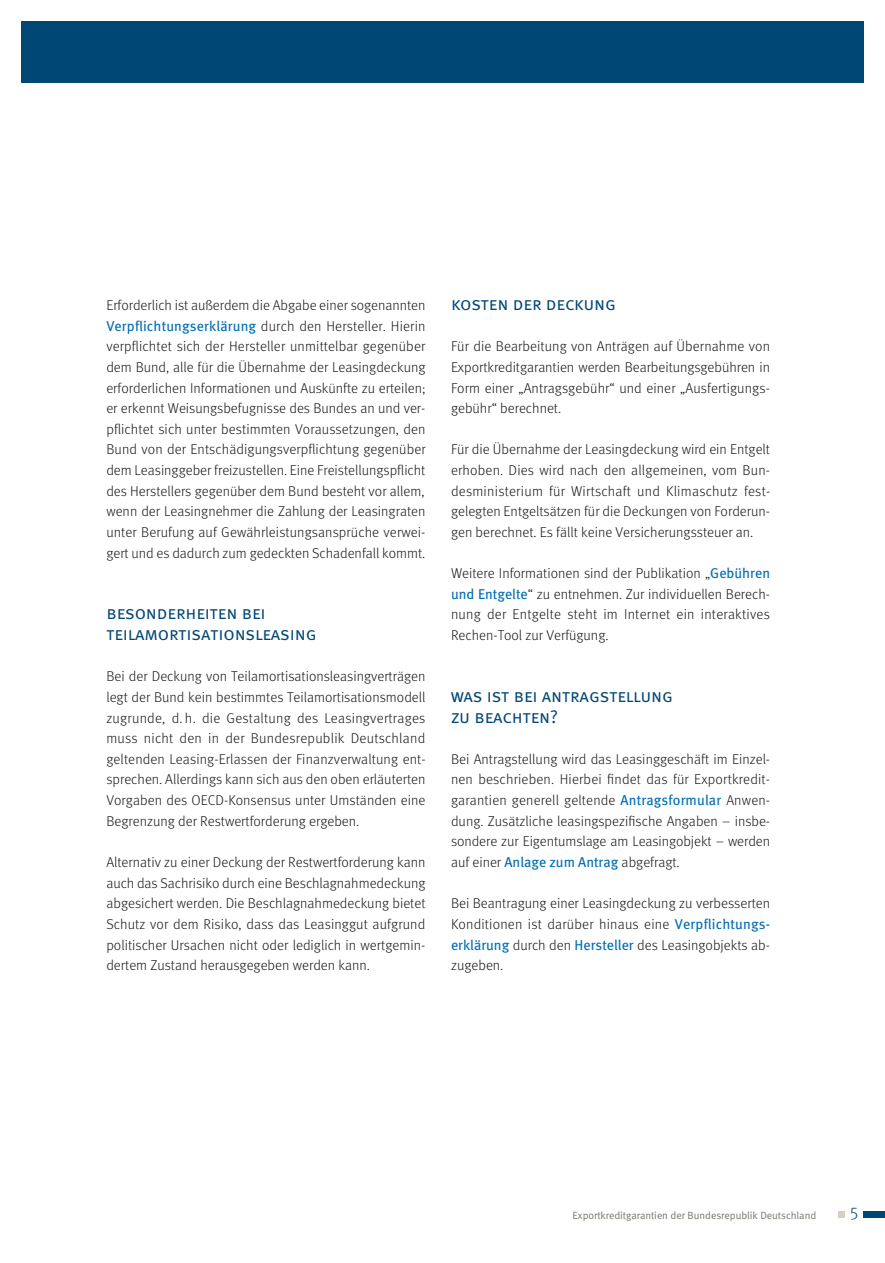
<style>
.page{position:relative;width:885px;height:1263px;background:#fff}
.page>*{position:absolute;margin:0;border:0;box-sizing:border-box;transform-origin:0 0}
.Merkbl_Head_1__EKG{font:18.3px/20.7px "Meta Normal Caps";letter-spacing:-.01em;color:#004775}
.t1{font:17.25px "Meta Light LF";color:#004775}
.Merkbl_Fließtext-201{font:300 14.25px/20.7px "Meta";color:#1a1a18;text-align:justify}
.t2{font:10.5px "Meta Normal";letter-spacing:-.005em;color:#7a766d}
.s1{font-weight:400;color:#006db1}
</style>
<div class="page">
<div style="left:21px;top:21px;width:842px;height:62px;background:#004775"></div>
<div style="left:863px;top:1211px;width:21px;height:7px;background:#004775"></div>
<div style="left:837px;top:1211px;width:7px;height:7px;background:#d5cfc2"></div>
<p class="Merkbl_Fließtext-201" style="left:106px;top:295px;width:321px">Erforderlich ist außerdem die Abgabe einer sogenannten <span class="s1">Verpflichtungserklärung</span> durch den Hersteller. Hierin verpflichtet sich der Hersteller unmittelbar gegenüber dem Bund, alle für die Übernahme der Leasingdeckung erforderlichen Informationen und Auskünfte zu erteilen; er erkennt Weisungsbefugnisse des Bundes an und ver&shy;pflichtet sich unter bestimmten Voraussetzungen, den Bund von der Entschädigungsverpflichtung gegenüber dem Leasinggeber freizustellen. Eine Freistellungspflicht des Herstellers gegenüber dem Bund besteht vor allem,</p>
<p class="Merkbl_Fließtext-201" style="left:106px;top:501px;width:320px">wenn der Leasingnehmer die Zahlung der Leasingraten unter Berufung auf Gewährleistungsansprüche verwei&shy;gert und es dadurch zum gedeckten Schadenfall kommt.</p>
<p class="Merkbl_Head_1__EKG" style="left:106px;top:602px;width:161px">besonderheiten bei</p>
<p class="Merkbl_Head_1__EKG" style="left:106px;top:623px;width:212px">teilamortisationsleasing</p>
<p class="Merkbl_Fließtext-201" style="left:106px;top:666px;width:321px">Bei der Deckung von Teilamortisationsleasingverträgen legt der Bund kein bestimmtes Teilamortisationsmodell zugrunde, d. h. die Gestaltung des Leasingvertrages muss nicht den in der Bundesrepublik Deutschland geltenden Leasing-Erlassen der Finanzverwaltung ent&shy;sprechen. Allerdings kann sich aus den oben erläuterten Vorgaben des OECD-Konsensus unter Umständen eine Begrenzung der Restwertforderung ergeben.</p>
<p class="Merkbl_Fließtext-201" style="left:106px;top:851px;width:321px">Alternativ zu einer Deckung der Restwertforderung kann auch das Sachrisiko durch eine Beschlagnahmedeckung abgesichert werden. Die Beschlagnahmedeckung bietet Schutz vor dem Risiko, dass das Leasinggut aufgrund politischer Ursachen nicht oder lediglich in wertgemin&shy;dertem Zustand herausgegeben werden kann.</p>
<p class="Merkbl_Head_1__EKG" style="left:451px;top:293px;width:166px">kosten der deckung</p>
<p class="Merkbl_Fließtext-201" style="left:451px;top:336px;width:320px">Für die Bearbeitung von Anträgen auf Übernahme von Exportkreditgarantien werden Bearbeitungsgebühren in Form einer „Antragsgebühr“ und einer „Ausfertigungs&shy;gebühr“ berechnet.</p>
<p class="Merkbl_Fließtext-201" style="left:451px;top:439px;width:321px">Für die Übernahme der Leasingdeckung wird ein Entgelt erhoben. Dies wird nach den allgemeinen, vom Bun&shy;desministerium für Wirtschaft und Klimaschutz fest&shy;gelegten Entgeltsätzen für die Deckungen von Forderun&shy;gen berechnet. Es fällt keine Versicherungssteuer an.</p>
<p class="Merkbl_Fließtext-201" style="left:451px;top:563px;width:320px">Weitere Informationen sind der Publikation „<span class="s1">Gebühren und Entgelte</span>“ zu entnehmen. Zur individuellen Berech&shy;nung der Entgelte steht im Internet ein interaktives Rechen-Tool zur Verfügung.</p>
<p class="Merkbl_Head_1__EKG" style="left:451px;top:685px;width:223px">was ist bei antragstellung zu beachten?</p>
<p class="Merkbl_Fließtext-201" style="left:451px;top:748px;width:320px">Bei Antragstellung wird das Leasinggeschäft im Einzel&shy;nen beschrieben. Hierbei findet das für Exportkredit&shy;garantien generell geltende <span class="s1">Antragsformular</span> Anwen&shy;dung. Zusätzliche leasingspezifische Angaben – insbe&shy;sondere zur Eigentumslage am Leasingobjekt – werden auf einer <span class="s1">Anlage zum Antrag</span> abgefragt.</p>
<p class="Merkbl_Fließtext-201" style="left:451px;top:893px;width:320px">Bei Beantragung einer Leasingdeckung zu verbesserten Konditionen ist darüber hinaus eine <span class="s1">Verpflichtungs&shy;erklärung</span> durch den <span class="s1">Hersteller</span> des Leasingobjekts ab&shy;zugeben.</p>
<p class="t2" style="left:572px;top:1209px;width:245px">Exportkreditgarantien der Bundesrepublik Deutschland</p>
<p class="t1" style="left:849px;top:1203px;width:10px">5</p>
</div>
